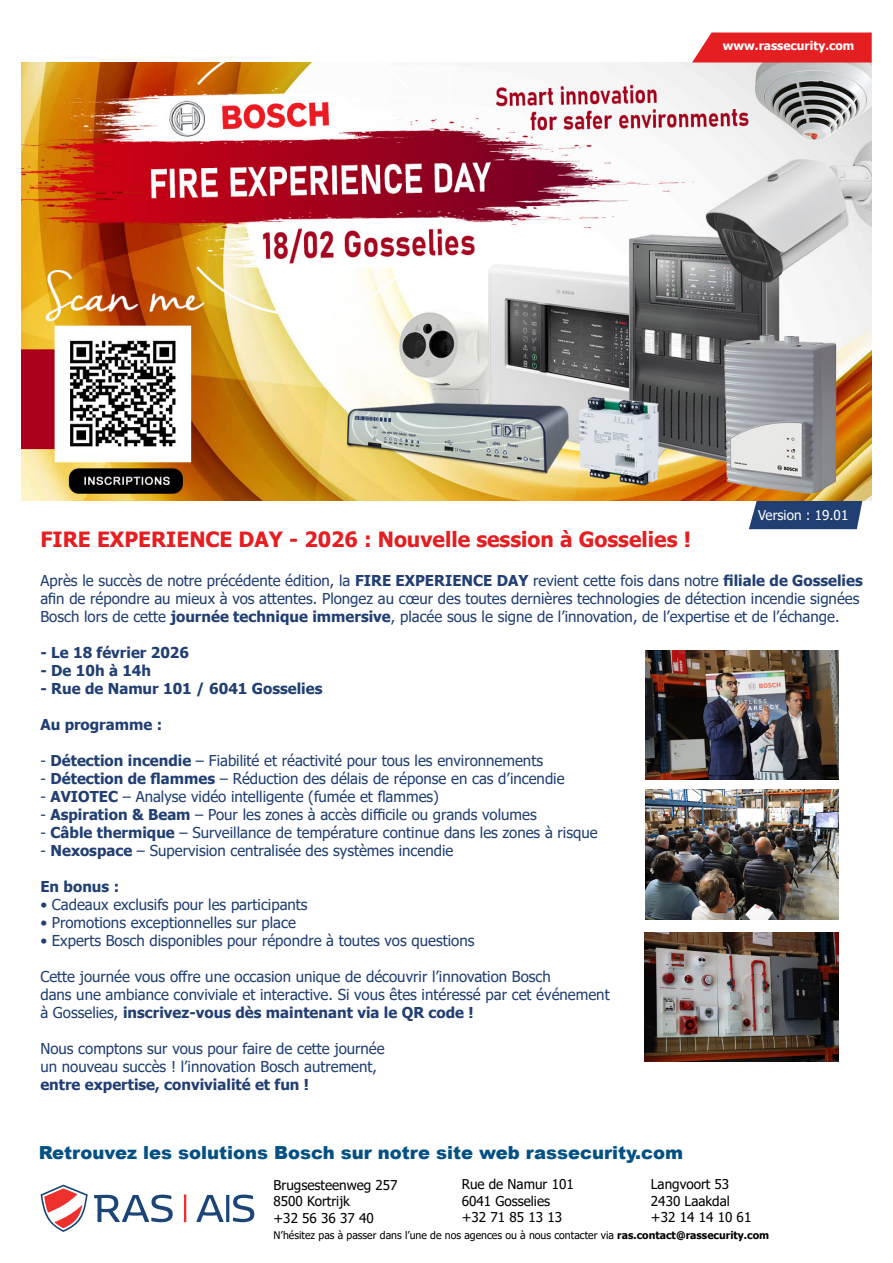
<style>
.page{position:relative;width:893px;height:1263px;background:#fff}
.page>*{position:absolute;margin:0;border:0;box-sizing:border-box;transform-origin:0 0}
.t1{font:700 21px "Tahoma";color:#e51e21}
.t2{font:900 18px "Arial";color:#035083}
.t3{font:15px/18px "Tahoma";color:#213f73}
.t4{font:700 15px "Tahoma";color:#213f73}
.t5{font:13.5px "Tahoma";color:#000}
.t6{font:13.5px "Tahoma";letter-spacing:-.005em;color:#fff}
.t7{font:700 12px "Tahoma";color:#fff}
.t8{font:10.5px "Tahoma";color:#000}
.s1{font-weight:700}
</style>
<div class="page">
<svg style="left:749px;top:501px;width:114px;height:28px;background:#2e4b7b"></svg>
<img style="left:21px;top:63px;width:851px;height:438px">
<svg style="left:692px;top:33px;width:180px;height:30px;background:#e62d2f"></svg>
<svg style="left:41px;top:1184px;width:47px;height:48px"></svg>
<svg style="left:94px;top:1194px;width:79px;height:28px"></svg>
<svg style="left:196px;top:1195px;width:28px;height:27px"></svg>
<svg style="left:233px;top:1194px;width:21px;height:28px"></svg>
<hr style="left:226px;top:1195px;width:3px;height:27px;background:#1b4477">
<hr style="left:184px;top:1194px;width:2px;height:28px;background:#ee302d">
<img style="left:645px;top:651px;width:194px;height:129px">
<img style="left:645px;top:790px;width:194px;height:129px">
<img style="left:645px;top:932px;width:194px;height:129px">
<p class="t7" style="left:723px;top:37px;width:133px">www.rassecurity.com</p>
<p class="t1" style="left:40px;top:524px;width:652px">FIRE EXPERIENCE DAY - 2026 : Nouvelle session à Gosselies !</p>
<p class="t6" style="left:758px;top:506px;width:92px">Version : 19.01</p>
<p class="t3" style="left:40px;top:572px;width:824px">Après le succès de notre précédente édition, la <span class="s1">FIRE EXPERIENCE DAY</span> revient cette fois dans notre <span class="s1">filiale de Gosselies </span>afin de répondre au mieux à vos attentes. Plongez au cœur des toutes dernières technologies de détection incendie signées<br>Bosch lors de cette <span class="s1">journée technique immersive</span>, placée sous le signe de l’innovation, de l’expertise et de l’échange.</p>
<p class="t4" style="left:40px;top:642px;width:150px">- Le 18 février 2026</p>
<p class="t4" style="left:40px;top:660px;width:112px">- De 10h à 14h</p>
<p class="t4" style="left:40px;top:678px;width:283px">- Rue de Namur 101 / 6041 Gosselies</p>
<p class="t4" style="left:40px;top:714px;width:123px">Au programme :</p>
<p class="t3" style="left:40px;top:752px;width:504px">- <span class="s1">Détection incendie</span> – Fiabilité et réactivité pour tous les environnements</p>
<p class="t3" style="left:40px;top:770px;width:526px">- <span class="s1">Détection de flammes</span> – Réduction des délais de réponse en cas d’incendie</p>
<p class="t3" style="left:40px;top:788px;width:400px">- <span class="s1">AVIOTEC</span> – Analyse vidéo intelligente (fumée et flammes)</p>
<p class="t3" style="left:40px;top:806px;width:498px">- <span class="s1">Aspiration &amp; Beam</span> – Pour les zones à accès difficile ou grands volumes</p>
<p class="t3" style="left:40px;top:824px;width:559px">- <span class="s1">Câble thermique</span> – Surveillance de température continue dans les zones à risque</p>
<p class="t3" style="left:40px;top:842px;width:415px">- <span class="s1">Nexospace</span> – Supervision centralisée des systèmes incendie</p>
<p class="t4" style="left:40px;top:876px;width:80px">En bonus :</p>
<p class="t3" style="left:40px;top:896px;width:269px">• Cadeaux exclusifs pour les participants</p>
<p class="t3" style="left:40px;top:914px;width:257px">• Promotions exceptionnelles sur place</p>
<p class="t3" style="left:40px;top:932px;width:435px">• Experts Bosch disponibles pour répondre à toutes vos questions</p>
<p class="t3" style="left:40px;top:968px;width:571px">Cette journée vous offre une occasion unique de découvrir l’innovation Bosch<br>dans une ambiance conviviale et interactive. Si vous êtes intéressé par cet événement à Gosselies, <span class="s1">inscrivez-vous dès maintenant via le QR code !</span></p>
<p class="t3" style="left:40px;top:1040px;width:346px">Nous comptons sur vous pour faire de cette journée un nouveau succès ! l’innovation Bosch autrement, <span class="s1">entre expertise, convivialité et fun !</span></p>
<p class="t2" style="left:39px;top:1140px;width:646px">Retrouvez les solutions Bosch sur notre site web rassecurity.com</p>
<p class="t5" style="left:273px;top:1176px;width:126px">Brugsesteenweg 257</p>
<p class="t5" style="left:273px;top:1192px;width:78px">8500 Kortrijk</p>
<p class="t5" style="left:273px;top:1208px;width:102px">+32 56 36 37 40</p>
<p class="t5" style="left:462px;top:1175px;width:114px">Rue de Namur 101</p>
<p class="t5" style="left:462px;top:1191px;width:90px">6041 Gosselies</p>
<p class="t5" style="left:462px;top:1208px;width:102px">+32 71 85 13 13</p>
<p class="t5" style="left:651px;top:1175px;width:80px">Langvoort 53</p>
<p class="t5" style="left:651px;top:1191px;width:80px">2430 Laakdal</p>
<p class="t5" style="left:651px;top:1208px;width:102px">+32 14 14 10 61</p>
<p class="t8" style="left:274px;top:1228px;width:497px">N’hésitez pas à passer dans l’une de nos agences ou à nous contacter via <span class="s1">ras.contact@rassecurity.com</span></p>
</div>
